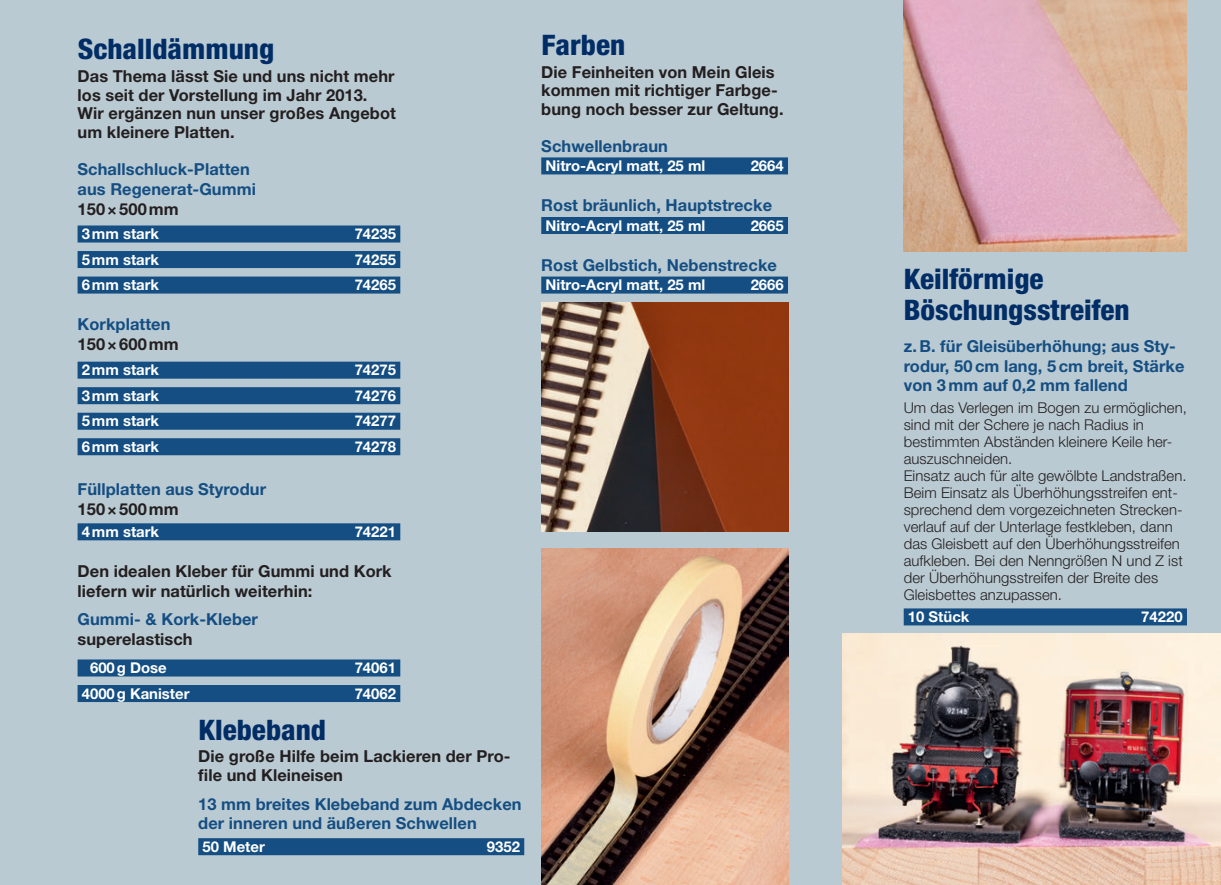
<style>
.page{position:relative;width:1221px;height:885px;background:#fff}
.page>*{position:absolute;margin:0;border:0;box-sizing:border-box;transform-origin:0 0}
.t1{font:28.35px/30.9px "Halvetica Neue LT Pro Hv Cn";color:#002d66}
.t2{font:16.5px/18.9px "Halvetica Neue LT Pro Bd";letter-spacing:.005em;color:#231f20}
.t3{font:16.5px/19.8px "Halvetica Neue LT Pro Bd";letter-spacing:.005em;color:#144e82}
.t4{font:14.85px/17px "Halvetica Neue LT Pro Lt";letter-spacing:.005em;color:#231f20}
.t5{font:14.85px "Halvetica Neue LT Pro Bd";color:#fff}
</style>
<div class="page">
<div style="left:0;top:0;width:1220px;height:884px;background:#bacad2"></div>
<img style="left:903px;top:0;width:283px;height:251px">
<img style="left:541px;top:302px;width:247px;height:229px">
<img style="left:842px;top:634px;width:378px;height:250px">
<div style="left:903px;top:608px;width:283px;height:17px;background:#144e82"></div>
<div style="left:78px;top:225px;width:322px;height:17px;background:#144e82"></div>
<div style="left:78px;top:251px;width:322px;height:17px;background:#144e82"></div>
<div style="left:78px;top:276px;width:322px;height:17px;background:#144e82"></div>
<div style="left:78px;top:361px;width:322px;height:17px;background:#144e82"></div>
<div style="left:78px;top:387px;width:322px;height:17px;background:#144e82"></div>
<div style="left:78px;top:412px;width:322px;height:17px;background:#144e82"></div>
<div style="left:78px;top:438px;width:322px;height:17px;background:#144e82"></div>
<div style="left:78px;top:523px;width:322px;height:17px;background:#144e82"></div>
<div style="left:78px;top:659px;width:322px;height:17px;background:#144e82"></div>
<div style="left:78px;top:685px;width:322px;height:17px;background:#144e82"></div>
<div style="left:541px;top:157px;width:247px;height:17px;background:#144e82"></div>
<div style="left:541px;top:217px;width:247px;height:17px;background:#144e82"></div>
<div style="left:541px;top:276px;width:247px;height:17px;background:#144e82"></div>
<div style="left:198px;top:838px;width:326px;height:17px;background:#144e82"></div>
<img style="left:541px;top:549px;width:247px;height:335px">
<h1 class="t1" style="left:78px;top:36px;width:198px">Schalldämmung</h1>
<p class="t2" style="left:78px;top:68px;width:320px">Das Thema lässt Sie und uns nicht mehr los seit der Vorstellung im Jahr 2013.<br>Wir ergänzen nun unser großes Angebot um kleinere Platten.</p>
<p class="t3" style="left:78px;top:161px;width:180px">Schallschluck-Platten aus Regenerat-Gummi</p>
<p class="t2" style="left:78px;top:201px;width:103px">150×500mm</p>
<p class="t5" style="left:82px;top:228px;width:79px">3mm stark</p>
<p class="t5" style="left:354px;top:228px;width:43px">74235</p>
<p class="t5" style="left:82px;top:254px;width:79px">5mm stark</p>
<p class="t5" style="left:354px;top:254px;width:43px">74255</p>
<p class="t5" style="left:82px;top:279px;width:79px">6mm stark</p>
<p class="t5" style="left:354px;top:279px;width:43px">74265</p>
<p class="t3" style="left:78px;top:316px;width:94px">Korkplatten</p>
<p class="t2" style="left:78px;top:336px;width:103px">150×600mm</p>
<p class="t5" style="left:82px;top:365px;width:79px">2mm stark</p>
<p class="t5" style="left:354px;top:365px;width:43px">74275</p>
<p class="t5" style="left:82px;top:390px;width:79px">3mm stark</p>
<p class="t5" style="left:354px;top:390px;width:43px">74276</p>
<p class="t5" style="left:82px;top:416px;width:79px">5mm stark</p>
<p class="t5" style="left:354px;top:416px;width:43px">74277</p>
<p class="t5" style="left:82px;top:441px;width:79px">6mm stark</p>
<p class="t5" style="left:354px;top:441px;width:43px">74278</p>
<p class="t3" style="left:78px;top:480px;width:190px">Füllplatten aus Styrodur</p>
<p class="t2" style="left:78px;top:501px;width:103px">150×500mm</p>
<p class="t5" style="left:82px;top:526px;width:79px">4mm stark</p>
<p class="t5" style="left:354px;top:526px;width:43px">74221</p>
<p class="t2" style="left:78px;top:563px;width:316px;line-height:19.8px">Den idealen Kleber für Gummi und Kork liefern wir natürlich weiterhin:</p>
<p class="t3" style="left:78px;top:611px;width:182px">Gummi- &amp; Kork-Kleber</p>
<p class="t2" style="left:78px;top:631px;width:117px">superelastisch</p>
<p class="t5" style="left:90px;top:662px;width:78px">600g Dose</p>
<p class="t5" style="left:354px;top:662px;width:43px">74061</p>
<p class="t5" style="left:82px;top:688px;width:109px">4000g Kanister</p>
<p class="t5" style="left:354px;top:688px;width:43px">74062</p>
<h1 class="t1" style="left:198px;top:716px;width:129px">Klebeband</h1>
<p class="t2" style="left:198px;top:748px;width:314px">Die große Hilfe beim Lackieren der Pro&shy;file und Kleineisen</p>
<p class="t3" style="left:198px;top:795px;width:325px">13 mm breites Klebeband zum Abdecken der inneren und äußeren Schwellen</p>
<p class="t5" style="left:202px;top:841px;width:64px">50 Meter</p>
<p class="t5" style="left:487px;top:841px;width:35px">9352</p>
<h1 class="t1" style="left:541px;top:32px;width:85px">Farben</h1>
<p class="t2" style="left:541px;top:64px;width:244px">Die Feinheiten von Mein Gleis kommen mit richtiger Farbge&shy;bung noch besser zur Geltung.</p>
<p class="t3" style="left:541px;top:138px;width:128px">Schwellenbraun</p>
<p class="t5" style="left:545px;top:160px;width:161px">Nitro-Acryl matt, 25 ml</p>
<p class="t5" style="left:750px;top:160px;width:35px">2664</p>
<p class="t3" style="left:541px;top:197px;width:232px">Rost bräunlich, Hauptstrecke</p>
<p class="t5" style="left:545px;top:220px;width:161px">Nitro-Acryl matt, 25 ml</p>
<p class="t5" style="left:750px;top:220px;width:35px">2665</p>
<p class="t3" style="left:541px;top:256px;width:237px">Rost Gelbstich, Nebenstrecke</p>
<p class="t5" style="left:545px;top:279px;width:161px">Nitro-Acryl matt, 25 ml</p>
<p class="t5" style="left:750px;top:279px;width:35px">2666</p>
<h1 class="t1" style="left:903px;top:265px;width:227px">Keilförmige<br>Böschungsstreifen</h1>
<p class="t3" style="left:903px;top:337px;width:282px">z. B. für Gleisüberhöhung; aus Sty&shy;rodur, 50 cm lang, 5 cm breit, Stärke von 3 mm auf 0,2 mm fallend</p>
<p class="t4" style="left:903px;top:400px;width:285px">Um das Verlegen im Bogen zu ermöglichen, sind mit der Schere je nach Radius in bestimmten Abständen kleinere Keile her&shy;auszuschneiden.<br>Einsatz auch für alte gewölbte Landstraßen.<br>Beim Einsatz als Überhöhungsstreifen ent&shy;sprechend dem vorgezeichneten Strecken&shy;verlauf auf der Unterlage festkleben, dann das Gleisbett auf den Überhöhungsstreifen aufkleben. Bei den Nenngrößen N und Z ist der Überhöhungsstreifen der Breite des Gleisbettes anzupassen.</p>
<p class="t5" style="left:907px;top:611px;width:63px">10 Stück</p>
<p class="t5" style="left:1141px;top:611px;width:43px">74220</p>
</div>
